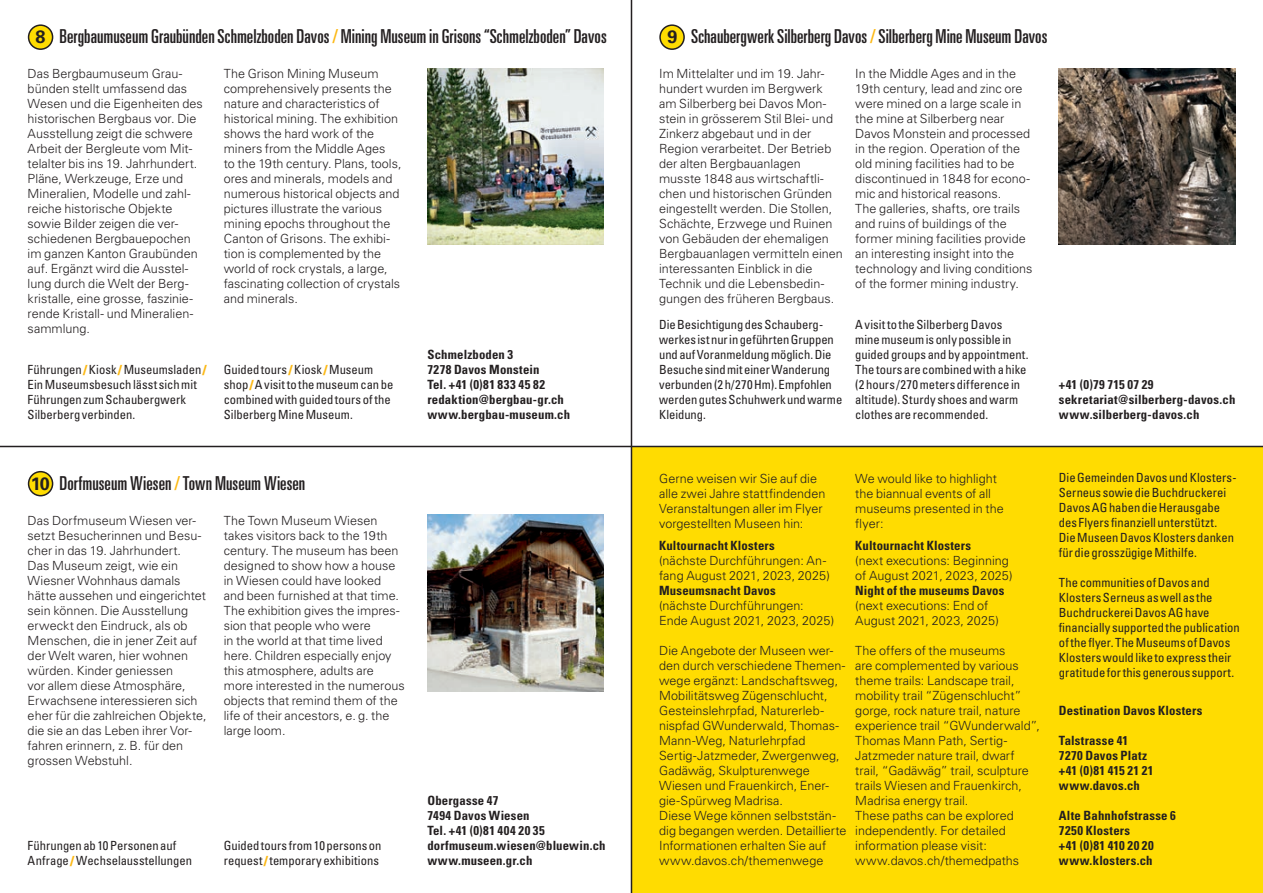
<style>
.page{position:relative;width:1263px;height:893px;background:#fff}
.page>*{position:absolute;margin:0;border:0;box-sizing:border-box;transform-origin:0 0}
.t1{font:ultra-condensed 19.2px "Univers";color:#231f20}
.t2{font:700 condensed 12.75px/15px "Univers";letter-spacing:.01em;color:#231f20}
.t3{font:300 12.6px/15px "Univers";color:#231f20}
.t4{font:condensed 12.6px/15px "Univers";color:#231f20}
.s1{font-weight:700;font-stretch:normal;font-size:18px}
.s2{color:#fcb814}
.s3{font-weight:900;font-stretch:normal;color:#fcb814}
</style>
<div class="page">
<div style="left:631px;top:446px;width:632px;height:447px;background:#ffdc01"></div>
<div style="left:29px;top:25px;width:24px;height:24px;background:#ffdc01;border-radius:50%"></div>
<div style="left:28px;top:24px;width:25px;height:26px;border:2px solid #231f20;border-radius:50%"></div>
<div style="left:660px;top:25px;width:24px;height:24px;background:#ffdc01;border-radius:50%"></div>
<div style="left:659px;top:24px;width:26px;height:26px;border:2px solid #231f20;border-radius:50%"></div>
<div style="left:29px;top:472px;width:24px;height:24px;background:#ffdc01;border-radius:50%"></div>
<div style="left:28px;top:471px;width:25px;height:25px;border:2px solid #231f20;border-radius:50%"></div>
<img style="left:427px;top:68px;width:177px;height:176px">
<img style="left:1059px;top:68px;width:176px;height:176px">
<img style="left:427px;top:514px;width:177px;height:177px">
<hr style="left:631px;top:0;width:1px;height:446px;background:#231f20">
<hr style="left:631px;top:446px;width:1px;height:447px;background:#231f20">
<hr style="left:0;top:446px;width:631px;height:1px;background:#231f20">
<hr style="left:631px;top:446px;width:632px;height:1px;background:#231f20">
<h1 class="t1" style="left:35px;top:26px;width:573px"><span class="s1">8</span> Bergbaumuseum Graubünden Schmelzboden Davos <span class="s2">/</span> Mining Museum in Grisons “Schmelzboden” Davos</h1>
<p class="t3" style="left:28px;top:66px;width:177px">Das Bergbaumuseum Grau&shy;bünden stellt umfassend das<br>Wesen und die Eigenheiten des historischen Bergbaus vor. Die<br>Ausstellung zeigt die schwere<br>Arbeit der Bergleute vom Mit&shy;telalter bis ins 19. Jahrhundert.<br>Pläne, Werkzeuge, Erze und<br>Mineralien, Modelle und zahl&shy;reiche historische Objekte sowie Bilder zeigen die ver&shy;schiedenen Bergbauepochen im ganzen Kanton Graubünden auf. Ergänzt wird die Ausstel&shy;lung durch die Welt der Berg&shy;kristalle, eine grosse, faszinie&shy;rende Kristall- und Mineralien&shy;sammlung.</p>
<p class="t3" style="left:224px;top:66px;width:179px">The Grison Mining Museum comprehensively presents the nature and characteristics of historical mining. The exhibition shows the hard work of the miners from the Middle Ages<br>to the 19th century. Plans, tools, ores and minerals, models and numerous historical objects and pictures illustrate the various mining epochs throughout the<br>Canton of Grisons. The exhibi&shy;tion is complemented by the world of rock crystals, a large, fascinating collection of crystals and minerals.</p>
<p class="t4" style="left:28px;top:361px;width:180px">Führungen <span class="s3">/</span> Kiosk <span class="s3">/</span> Museumsladen <span class="s3">/<br></span>Ein Museumsbesuch lässt sich mit<br>Führungen zum Schaubergwerk<br>Silberberg verbinden.</p>
<p class="t4" style="left:224px;top:361px;width:171px">Guided tours <span class="s3">/</span> Kiosk <span class="s3">/</span> Museum shop<span class="s3">/</span> A visit to the museum can be combined with guided tours of the<br>Silberberg Mine Museum.</p>
<h1 class="t1" style="left:31px;top:472px;width:276px"><span class="s1">10</span> Dorfmuseum Wiesen <span class="s2">/</span> Town Museum Wiesen</h1>
<p class="t3" style="left:28px;top:512px;width:181px">Das Dorfmuseum Wiesen ver&shy;setzt Besucherinnen und Besu&shy;cher in das 19. Jahrhundert.<br>Das Museum zeigt, wie ein<br>Wiesner Wohnhaus damals hätte aussehen und eingerichtet sein können. Die Ausstellung erweckt den Eindruck, als ob<br>Menschen, die in jener Zeit auf der Welt waren, hier wohnen würden. Kinder geniessen<br>vor allem diese Atmosphäre,<br>Erwachsene interessieren sich eher für die zahlreichen Objekte, die sie an das Leben ihrer Vor&shy;fahren erinnern, z. B. für den grossen Webstuhl.</p>
<p class="t3" style="left:224px;top:512px;width:182px">The Town Museum Wiesen takes visitors back to the 19th century. The museum has been designed to show how a house in Wiesen could have looked and been furnished at that time.<br>The exhibition gives the impres&shy;sion that people who were<br>in the world at that time lived here. Children especially enjoy this atmosphere, adults are more interested in the numerous objects that remind them of the life of their ancestors, e. g. the large loom.</p>
<p class="t4" style="left:28px;top:838px;width:166px">Führungen ab 10 Personen auf<br>Anfrage <span class="s3">/</span> Wechselausstellungen</p>
<p class="t4" style="left:224px;top:838px;width:159px">Guided tours from 10 persons on request<span class="s3">/</span> temporary exhibitions</p>
<p class="t2" style="left:427px;top:347px;width:144px">Schmelzboden 3<br>7278 Davos Monstein<br>Tel. +41 (0)81 833 45 82 redaktion@bergbau-gr.ch www.bergbau-museum.ch</p>
<p class="t2" style="left:427px;top:793px;width:180px">Obergasse 47<br>7494 Davos Wiesen<br>Tel. +41 (0)81 404 20 35 dorfmuseum.wiesen@bluewin.ch www.museen.gr.ch</p>
<h1 class="t1" style="left:668px;top:26px;width:381px"><span class="s1">9</span> Schaubergwerk Silberberg Davos <span class="s2">/</span> Silberberg Mine Museum Davos</h1>
<p class="t3" style="left:659px;top:66px;width:185px">Im Mittelalter und im 19. Jahr&shy;hundert wurden im Bergwerk am Silberberg bei Davos Mon&shy;stein in grösserem Stil Blei- und<br>Zinkerz abgebaut und in der<br>Region verarbeitet. Der Betrieb der alten Bergbauanlagen musste 1848 aus wirtschaftli&shy;chen und historischen Gründen eingestellt werden. Die Stollen,<br>Schächte, Erzwege und Ruinen von Gebäuden der ehemaligen<br>Bergbauanlagen vermitteln einen interessanten Einblick in die<br>Technik und die Lebensbedin&shy;gungen des früheren Bergbaus.</p>
<p class="t3" style="left:855px;top:66px;width:179px">In the Middle Ages and in the<br>19th century, lead and zinc ore were mined on a large scale in the mine at Silberberg near<br>Davos Monstein and processed in the region. Operation of the old mining facilities had to be discontinued in 1848 for econo&shy;mic and historical reasons.<br>The galleries, shafts, ore trails and ruins of buildings of the former mining facilities provide an interesting insight into the technology and living conditions of the former mining industry.</p>
<p class="t4" style="left:659px;top:316px;width:185px">Die Besichtigung des Schauberg&shy;werkes ist nur in geführten Gruppen und auf Voranmeldung möglich. Die<br>Besuche sind mit einer Wanderung verbunden (2 h/270 Hm). Empfohlen werden gutes Schuhwerk und warme<br>Kleidung.</p>
<p class="t4" style="left:855px;top:316px;width:175px">A visit to the Silberberg Davos mine museum is only possible in guided groups and by appointment.<br>The tours are combined with a hike (2 hours /270 meters difference in altitude). Sturdy shoes and warm clothes are recommended.</p>
<p class="t2" style="left:1059px;top:377px;width:178px">+41 (0)79 715 07 29 sekretariat@silberberg-davos.ch www.silberberg-davos.ch</p>
<p class="t3" style="left:659px;top:470px;width:168px">Gerne weisen wir Sie auf die alle zwei Jahre stattfindenden<br>Veranstaltungen aller im Flyer vorgestellten Museen hin:</p>
<p class="t2" style="left:659px;top:538px;width:117px">Kultournacht Klosters</p>
<p class="t3" style="left:659px;top:553px;width:172px">(nächste Durchführungen: An&shy;fang August 2021, 2023, 2025)</p>
<p class="t2" style="left:659px;top:583px;width:118px">Museumsnacht Davos</p>
<p class="t3" style="left:659px;top:598px;width:177px">(nächste Durchführungen:<br>Ende August 2021, 2023, 2025)</p>
<p class="t3" style="left:659px;top:643px;width:189px">Die Angebote der Museen wer&shy;den durch verschiedene Themen&shy;wege ergänzt: Landschaftsweg,<br>Mobilitätsweg Zügenschlucht,<br>Gesteinslehrpfad, Naturerleb&shy;nispfad GWunderwald, Thomas-<br>Mann-Weg, Naturlehrpfad<br>Sertig-Jatzmeder, Zwergenweg,<br>Gadäwäg, Skulpturenwege<br>Wiesen und Frauenkirch, Ener&shy;gie-Spürweg Madrisa.<br>Diese Wege können selbststän&shy;dig begangen werden. Detaillierte<br>Informationen erhalten Sie auf www.davos.ch/themenwege</p>
<p class="t3" style="left:855px;top:470px;width:150px">We would like to highlight the biannual events of all museums presented in the flyer:</p>
<p class="t2" style="left:855px;top:538px;width:117px">Kultournacht Klosters</p>
<p class="t3" style="left:855px;top:553px;width:159px">(next executions: Beginning of August 2021, 2023, 2025)</p>
<p class="t2" style="left:855px;top:583px;width:151px">Night of the museums Davos</p>
<p class="t3" style="left:855px;top:598px;width:145px">(next executions: End of<br>August 2021, 2023, 2025)</p>
<p class="t3" style="left:855px;top:643px;width:186px">The offers of the museums<br>are complemented by various theme trails: Landscape trail, mobility trail “Zügenschlucht” gorge, rock nature trail, nature experience trail “GWunderwald”,<br>Thomas Mann Path, Sertig-<br>Jatzmeder nature trail, dwarf trail, “Gadäwäg” trail, sculpture trails Wiesen and Frauenkirch,<br>Madrisa energy trail.<br>These paths can be explored independently. For detailed information please visit: www.davos.ch/themedpaths</p>
<p class="t4" style="left:1059px;top:470px;width:179px">Die Gemeinden Davos und Klosters-<br>Serneus sowie die Buchdruckerei<br>Davos AG haben die Herausgabe des Flyers finanziell unterstützt.<br>Die Museen Davos Klosters danken für die grosszügige Mithilfe.</p>
<p class="t4" style="left:1059px;top:575px;width:182px">The communities of Davos and Klosters Serneus as well as the Buchdruckerei Davos AG have financially supported the publication of the flyer. The Museums of Davos Klosters would like to express their gratitude for this generous support.</p>
<p class="t2" style="left:1059px;top:703px;width:145px">Destination Davos Klosters</p>
<p class="t2" style="left:1059px;top:733px;width:96px">Talstrasse 41<br>7270 Davos Platz +41 (0)81 415 21 21 www.davos.ch</p>
<p class="t2" style="left:1059px;top:808px;width:118px">Alte Bahnhofstrasse 6<br>7250 Klosters<br>+41 (0)81 410 20 20 www.klosters.ch</p>
</div>
